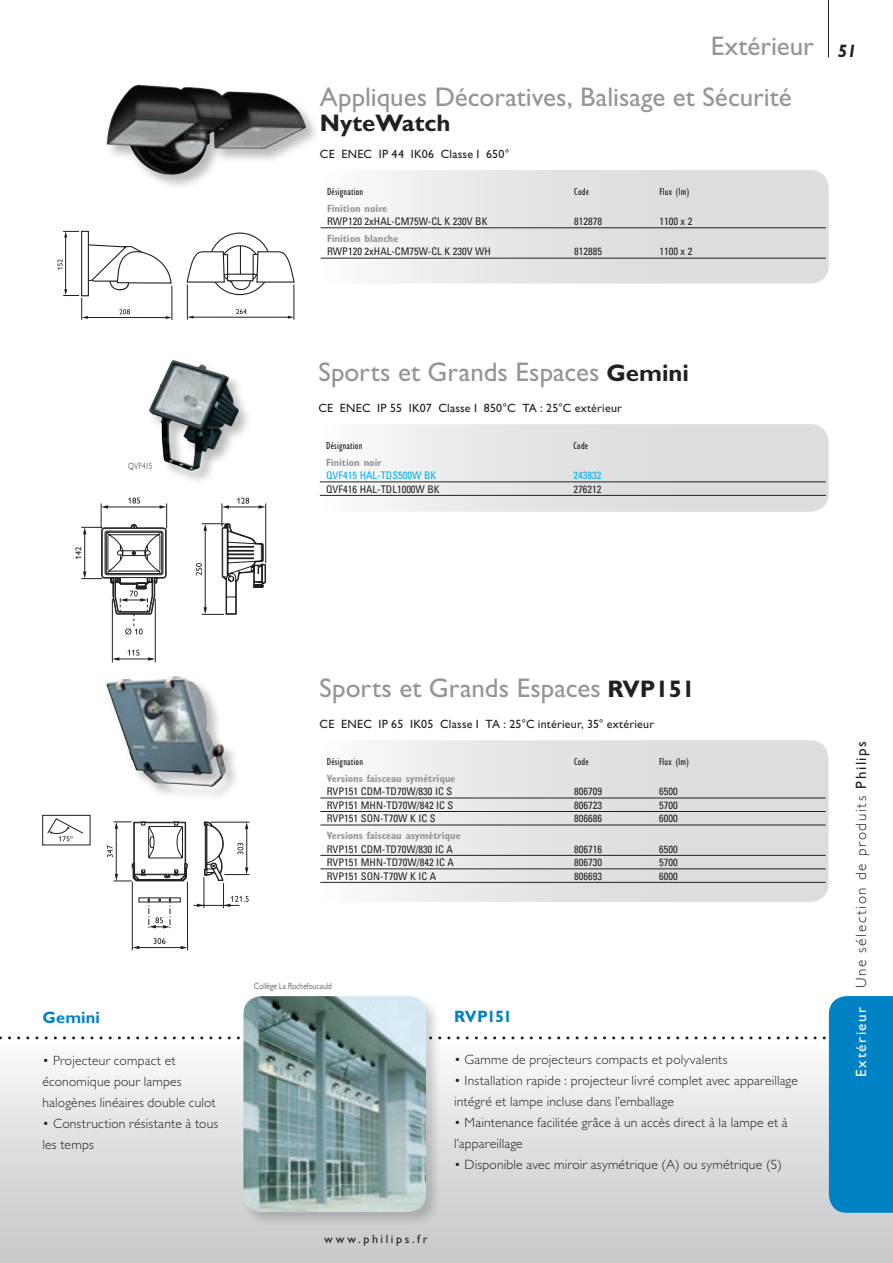
<style>
.page{position:relative;width:893px;height:1263px;background:#fff}
.page>*{position:absolute;margin:0;border:0;box-sizing:border-box;transform-origin:0 0}
.t1{font:27px "Gill Sans";color:#939598}
.t2{font:700 24px "Gill Sans";color:#231f20}
.t3{font:700 16.5px "Gill Sans";letter-spacing:.005em;color:#0082c5}
.t4{font:300 15px "Gill Sans";letter-spacing:.11em;color:#231f20}
.t5{font:300 13.5px/21px "Gill Sans";letter-spacing:.015em;color:#231f20}
.t6{font:12px "Gill Sans";letter-spacing:.02em;color:#231f20}
.t7{font:12px "Gill Sans";letter-spacing:.215em;color:#231f20}
.t8{font:condensed 10.5px "Univers";color:#231f20}
.t9{font:700 condensed 10.5px "Gill Sans";color:#939598}
.t10{font:condensed 10.5px "Gill Sans";letter-spacing:.02em;color:#231f20}
.t11{font:condensed 10.5px "Univers";color:#00aeef}
.t12{font:300 9px "Gill Sans";letter-spacing:.025em;color:#231f20;scale:.8 1}
.s1{font-weight:700;font-style:italic;font-size:18px;color:#231f20}
.s2{font-weight:700;font-size:24px;color:#231f20}
.s3{font-weight:400;color:#fff}
.s4{font-weight:400}
</style>
<div class="page">
<div style="left:0;top:1037px;width:893px;height:226px;background:#cbccce"></div>
<svg style="left:0;top:996px;width:893px;height:217px"></svg>
<hr style="left:828px;top:0;width:1px;height:57px;background:#231f20">
<img style="left:107px;top:85px;width:199px;height:90px">
<div style="left:242px;top:994px;width:205px;height:238px;background:#231f20;opacity:.2"></div>
<img style="left:243px;top:996px;width:183px;height:216px">
<img style="left:149px;top:360px;width:90px;height:111px">
<svg style="left:319px;top:424px;width:510px;height:88px"></svg>
<hr style="left:320px;top:482px;width:506px;height:1px;background:#231f20">
<hr style="left:320px;top:495px;width:506px;height:1px;background:#231f20">
<svg style="left:320px;top:170px;width:509px;height:113px"></svg>
<hr style="left:321px;top:228px;width:505px;height:1px;background:#231f20">
<hr style="left:321px;top:258px;width:505px;height:1px;background:#231f20">
<div style="left:81px;top:231px;width:8px;height:65px;border:1px solid #231f20"></div>
<div style="left:220px;top:245px;width:40px;height:40px;border:1px solid #231f20;border-radius:50%"></div>
<svg style="left:186px;top:246px;width:109px;height:45px"></svg>
<div style="left:228px;top:274px;width:25px;height:7px;background:#fff"></div>
<div style="left:227px;top:274px;width:27px;height:7px;border:1px solid #231f20"></div>
<hr style="left:65px;top:235px;width:1px;height:56px;background:#231f20">
<svg style="left:63px;top:231px;width:16px;height:6px"></svg>
<hr style="left:172px;top:286px;width:1px;height:34px;background:#231f20">
<svg style="left:57px;top:244px;width:115px;height:76px"></svg>
<hr style="left:192px;top:317px;width:98px;height:1px;background:#231f20">
<hr style="left:187px;top:284px;width:1px;height:36px;background:#231f20">
<hr style="left:294px;top:284px;width:1px;height:36px;background:#231f20">
<svg style="left:187px;top:316px;width:7px;height:3px"></svg>
<svg style="left:288px;top:316px;width:6px;height:3px"></svg>
<svg style="left:236px;top:309px;width:11px;height:5px"></svg>
<svg style="left:113px;top:657px;width:6px;height:4px"></svg>
<svg style="left:148px;top:657px;width:7px;height:4px"></svg>
<hr style="left:155px;top:599px;width:1px;height:63px;background:#231f20">
<hr style="left:112px;top:599px;width:1px;height:63px;background:#231f20">
<hr style="left:115px;top:659px;width:38px;height:1px;background:#231f20">
<svg style="left:128px;top:650px;width:11px;height:6px"></svg>
<svg style="left:196px;top:498px;width:71px;height:117px"></svg>
<svg style="left:75px;top:497px;width:93px;height:137px"></svg>
<img style="left:106px;top:676px;width:120px;height:111px">
<svg style="left:320px;top:740px;width:508px;height:162px"></svg>
<hr style="left:320px;top:798px;width:506px;height:1px;background:#231f20">
<hr style="left:320px;top:811px;width:506px;height:1px;background:#231f20">
<hr style="left:320px;top:825px;width:506px;height:1px;background:#231f20">
<hr style="left:320px;top:855px;width:506px;height:1px;background:#231f20">
<hr style="left:320px;top:868px;width:506px;height:1px;background:#231f20">
<hr style="left:320px;top:882px;width:506px;height:1px;background:#231f20">
<svg style="left:107px;top:821px;width:81px;height:61px"></svg>
<hr style="left:138px;top:947px;width:45px;height:1px;background:#231f20">
<hr style="left:132px;top:882px;width:1px;height:68px;background:#231f20">
<hr style="left:187px;top:882px;width:1px;height:68px;background:#231f20">
<svg style="left:132px;top:946px;width:7px;height:3px"></svg>
<svg style="left:181px;top:946px;width:7px;height:3px"></svg>
<svg style="left:154px;top:938px;width:11px;height:6px"></svg>
<svg style="left:148px;top:897px;width:23px;height:32px"></svg>
<hr style="left:194px;top:905px;width:45px;height:1px;background:#231f20">
<svg style="left:197px;top:821px;width:52px;height:87px"></svg>
<div style="left:42px;top:815px;width:48px;height:30px;border:1px solid #231f20"></div>
<svg style="left:47px;top:818px;width:37px;height:23px"></svg>
<p class="t12" style="left:128px;top:461px;width:32px">QVF415</p>
<h1 class="t1" style="left:711px;top:30px;width:147px">Extérieur <span class="s1">51</span></h1>
<h1 class="t1" style="left:320px;top:81px;width:473px">Appliques Décoratives, Balisage et Sécurité</h1>
<h2 class="t2" style="left:320px;top:109px;width:132px">NyteWatch</h2>
<p class="t6" style="left:320px;top:147px;width:191px">CE ENEC IP 44 IK06 Classe I 650°</p>
<p class="t10" style="left:327px;top:186px;width:38px">Désignation</p>
<p class="t10" style="left:574px;top:186px;width:16px">Code</p>
<p class="t10" style="left:659px;top:186px;width:31px">Flux (lm)</p>
<p class="t9" style="left:327px;top:202px;width:62px">Finition noire</p>
<p class="t8" style="left:327px;top:215px;width:162px">RWP120 2xHAL-CM75W-CL K 230V BK</p>
<p class="t8" style="left:574px;top:215px;width:29px">812878</p>
<p class="t8" style="left:659px;top:215px;width:35px">1100 x 2</p>
<p class="t9" style="left:327px;top:232px;width:73px">Finition blanche</p>
<p class="t8" style="left:327px;top:245px;width:166px">RWP120 2xHAL-CM75W-CL K 230V WH</p>
<p class="t8" style="left:574px;top:245px;width:29px">812885</p>
<p class="t8" style="left:659px;top:245px;width:35px">1100 x 2</p>
<h1 class="t1" style="left:318px;top:357px;width:372px">Sports et Grands Espaces <span class="s2">Gemini</span></h1>
<p class="t6" style="left:318px;top:401px;width:305px">CE ENEC IP 55 IK07 Classe I 850°C TA : 25°C extérieur</p>
<p class="t10" style="left:326px;top:440px;width:38px">Désignation</p>
<p class="t10" style="left:573px;top:440px;width:16px">Code</p>
<p class="t9" style="left:326px;top:456px;width:57px">Finition noir</p>
<p class="t11" style="left:326px;top:469px;width:112px">QVF415 HAL-TDS500W BK</p>
<p class="t11" style="left:573px;top:469px;width:29px">243832</p>
<p class="t8" style="left:326px;top:482px;width:115px">QVF416 HAL-TDL1000W BK</p>
<p class="t8" style="left:573px;top:482px;width:29px">276212</p>
<h1 class="t1" style="left:320px;top:673px;width:377px">Sports et Grands Espaces <span class="s2">RVP151</span></h1>
<p class="t6" style="left:320px;top:717px;width:336px">CE ENEC IP 65 IK05 Classe I TA : 25°C intérieur, 35° extérieur</p>
<p class="t10" style="left:327px;top:756px;width:38px">Désignation</p>
<p class="t10" style="left:574px;top:756px;width:16px">Code</p>
<p class="t10" style="left:659px;top:756px;width:31px">Flux (lm)</p>
<p class="t9" style="left:327px;top:772px;width:130px">Versions faisceau symétrique</p>
<p class="t8" style="left:327px;top:785px;width:127px">RVP151 CDM-TD70W/830 IC S</p>
<p class="t8" style="left:574px;top:785px;width:29px">806709</p>
<p class="t8" style="left:659px;top:785px;width:20px">6500</p>
<p class="t8" style="left:327px;top:798px;width:128px">RVP151 MHN-TD70W/842 IC S</p>
<p class="t8" style="left:574px;top:798px;width:29px">806723</p>
<p class="t8" style="left:659px;top:798px;width:20px">5700</p>
<p class="t8" style="left:327px;top:812px;width:110px">RVP151 SON-T70W K IC S</p>
<p class="t8" style="left:574px;top:812px;width:29px">806686</p>
<p class="t8" style="left:659px;top:812px;width:20px">6000</p>
<p class="t9" style="left:327px;top:829px;width:135px">Versions faisceau asymétrique</p>
<p class="t8" style="left:327px;top:842px;width:128px">RVP151 CDM-TD70W/830 IC A</p>
<p class="t8" style="left:574px;top:842px;width:29px">806716</p>
<p class="t8" style="left:659px;top:842px;width:20px">6500</p>
<p class="t8" style="left:327px;top:856px;width:129px">RVP151 MHN-TD70W/842 IC A</p>
<p class="t8" style="left:574px;top:856px;width:29px">806730</p>
<p class="t8" style="left:659px;top:856px;width:20px">5700</p>
<p class="t8" style="left:327px;top:869px;width:111px">RVP151 SON-T70W K IC A</p>
<p class="t8" style="left:574px;top:869px;width:29px">806693</p>
<p class="t8" style="left:659px;top:869px;width:20px">6000</p>
<p class="t3" style="left:43px;top:1007px;width:59px">Gemini</p>
<p class="t5" style="left:43px;top:1050px;width:175px">• Projecteur compact et économique pour lampes halogènes linéaires double culot</p>
<p class="t5" style="left:43px;top:1113px;width:177px">• Construction résistante à tous les temps</p>
<p class="t12" style="left:254px;top:981px;width:99px">Collège La Rochefoucauld</p>
<p class="t7" style="left:324px;top:1232px;width:105px">www.philips.fr</p>
<p class="t3" style="left:454px;top:1006px;width:60px">RVP151</p>
<p class="t5" style="left:454px;top:1048px;width:275px">• Gamme de projecteurs compacts et polyvalents</p>
<p class="t5" style="left:454px;top:1069px;width:345px">• Installation rapide : projecteur livré complet avec appareillage intégré et lampe incluse dans l’emballage</p>
<p class="t5" style="left:454px;top:1112px;width:335px">• Maintenance facilitée grâce à un accès direct à la lampe et à l’appareillage</p>
<p class="t5" style="left:454px;top:1154px;width:329px">• Disponible avec miroir asymétrique (A) ou symétrique (S)</p>
<p class="t4" style="left:853px;top:1077px;width:338px;rotate:-90deg"><span class="s3">Extérieur</span> Une sélection de produits <span class="s4">Philips</span></p>
</div>
